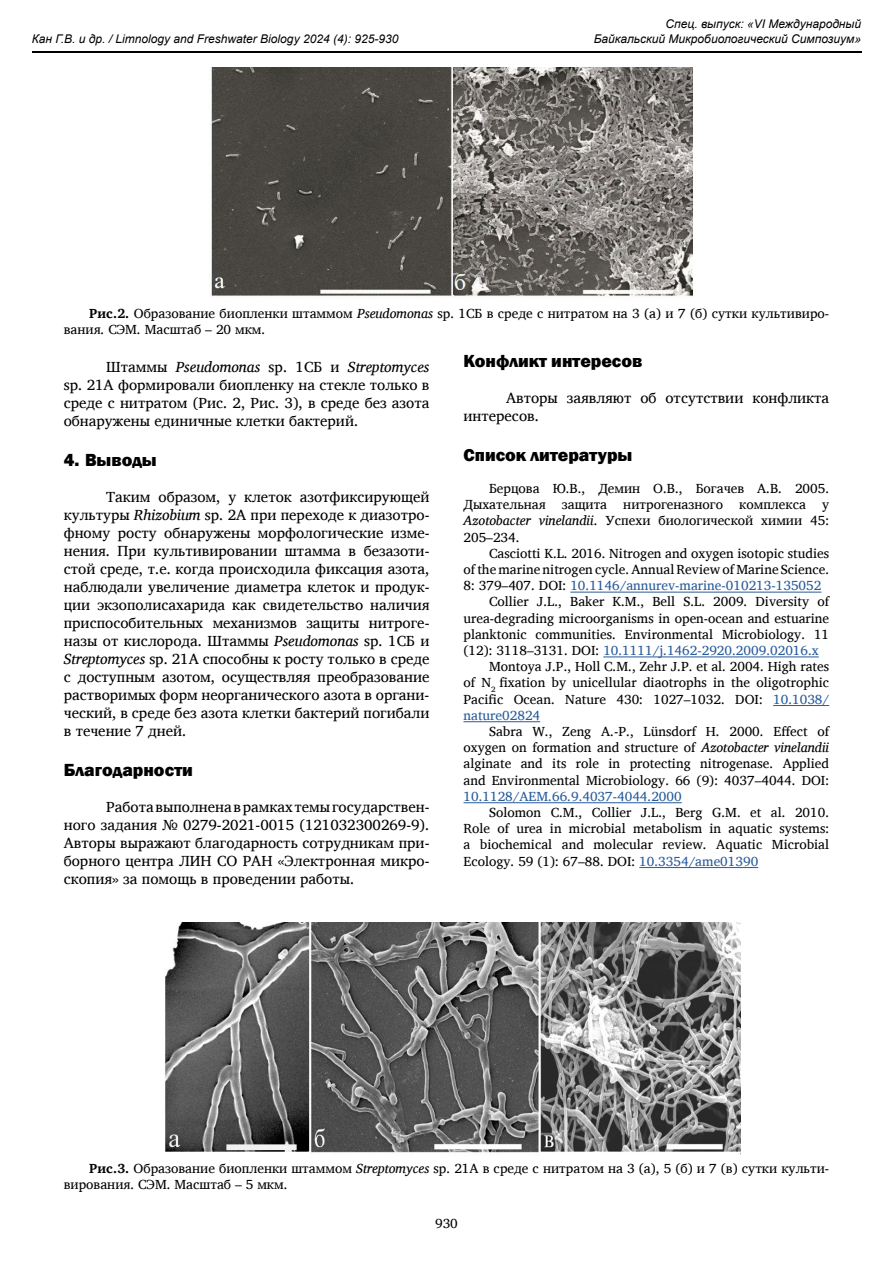
<style>
.page{position:relative;width:893px;height:1263px;background:#fff}
.page>*{position:absolute;margin:0;border:0;box-sizing:border-box;transform-origin:0 0}
.t1{font:800 18px "Franklin Gothic";color:#000}
.t2{font:15px/18px "Charis SIL";color:#000;text-align:justify}
.t3{font:13.5px/16.2px "Charis SIL";color:#000;text-align:justify}
.t4{font:13.5px "Charis SIL";color:#275b9b}
.t5{font:italic 12px/14.4px "Arial";color:#000;text-align:right}
.s1{font-weight:700}
.s2{font-style:italic}
.s3{color:#000}
.s4{color:#275b9b}
</style>
<div class="page">
<hr style="left:32px;top:51px;width:829px;height:2px;background:#000">
<hr style="left:570px;top:592px;width:251px;height:1px;background:#275b9b">
<hr style="left:603px;top:656px;width:216px;height:1px;background:#275b9b">
<hr style="left:773px;top:705px;width:56px;height:1px;background:#275b9b">
<hr style="left:463px;top:721px;width:77px;height:1px;background:#275b9b">
<hr style="left:463px;top:802px;width:219px;height:1px;background:#275b9b">
<hr style="left:639px;top:867px;width:119px;height:1px;background:#275b9b">
<img style="left:165px;top:923px;width:575px;height:230px">
<img style="left:211px;top:68px;width:482px;height:229px">
<p class="t5" style="left:32px;top:32px;width:368px">Кан Г.В. и др. / Limnology and Freshwater Biology 2024 (4): 925-930</p>
<p class="t5" style="left:594px;top:17px;width:269px">Спец. выпуск: «VI Международный<br>Байкальский Микробиологический Симпозиум»</p>
<p class="t3" style="left:64px;top:305px;width:767px;text-indent:26px"><span class="s1">Рис.2.</span> Образование биопленки штаммом <span class="s2">Pseudomonas</span> sp. 1СБ в среде с нитратом на 3 (а) и 7 (б) сутки культивиро&shy;вания. СЭМ. Масштаб – 20 мкм.</p>
<p class="t2" style="left:64px;top:358px;width:367px;text-indent:43px">Штаммы <span class="s2">Pseudomonas</span> sp. 1СБ и <span class="s2">Streptomyces </span>sp. 21A формировали биопленку на стекле только в среде с нитратом (Рис. 2, Рис. 3), в среде без азота обнаружены единичные клетки бактерий.</p>
<h1 class="t1" style="left:64px;top:448px;width:94px">4. Выводы</h1>
<p class="t2" style="left:64px;top:488px;width:367px;text-indent:43px">Таким образом, у клеток азотфиксирующей культуры <span class="s2">Rhizobium</span> sp. 2A при переходе к диазотро&shy;фному росту обнаружены морфологические изме&shy;нения. При культивировании штамма в безазоти&shy;стой среде, т.е. когда происходила фиксация азота, наблюдали увеличение диаметра клеток и продук&shy;ции экзополисахарида как свидетельство наличия приспособительных механизмов защиты нитроге&shy;назы от кислорода. Штаммы <span class="s2">Pseudomonas</span> sp. 1СБ и <span class="s2">Streptomyces</span> sp. 21A способны к росту только в среде с доступным азотом, осуществляя преобразование растворимых форм неорганического азота в органи&shy;ческий, в среде без азота клетки бактерий погибали в течение 7 дней.</p>
<h1 class="t1" style="left:64px;top:758px;width:131px">Благодарности</h1>
<p class="t2" style="left:64px;top:797px;width:367px;text-indent:43px">Работа выполнена в рамках темы государствен&shy;ного задания № 0279-2021-0015 (121032300269-9).<br>Авторы выражают благодарность сотрудникам при&shy;борного центра ЛИН СО РАН «Электронная микро&shy;скопия» за помощь в проведении работы.</p>
<h1 class="t1" style="left:463px;top:349px;width:180px">Конфликт интересов</h1>
<p class="t2" style="left:463px;top:389px;width:367px;text-indent:43px">Авторы заявляют об отсутствии конфликта интересов.</p>
<h1 class="t1" style="left:463px;top:443px;width:171px">Список литературы</h1>
<p class="t3" style="left:463px;top:480px;width:367px;text-indent:26px">Берцова Ю.В., Демин О.В., Богачев А.В. 2005.<br>Дыхательная защита нитрогеназного комплекса у <span class="s2">Azotobacter vinelandii</span>. Успехи биологической химии 45:<br>205–234.</p>
<p class="t3" style="left:489px;top:545px;width:342px">Casciotti K.L. 2016. Nitrogen and oxygen isotopic studies</p>
<p class="t3" style="left:463px;top:561px;width:367px">of the marine nitrogen cycle. Annual Review of Marine Science.</p>
<p class="t4" style="left:463px;top:578px;width:359px"><span class="s3">8: 379–407. DOI:</span> 10.1146/annurev-marine-010213-135052</p>
<p class="t3" style="left:489px;top:594px;width:342px">Collier J.L., Baker K.M., Bell S.L. 2009. Diversity of</p>
<p class="t3" style="left:463px;top:610px;width:367px">urea-degrading microorganisms in open-ocean and estuarine</p>
<p class="t3" style="left:463px;top:626px;width:367px">planktonic communities. Environmental Microbiology. 11</p>
<p class="t4" style="left:463px;top:642px;width:357px"><span class="s3">(12): 3118–3131. DOI:</span> 10.1111/j.1462-2920.2009.02016.x</p>
<p class="t3" style="left:489px;top:658px;width:342px">Montoya J.P., Holl C.M., Zehr J.P. et al. 2004. High rates</p>
<p class="t3" style="left:463px;top:675px;width:367px">of N<sub>2</sub> fixation by unicellular diaotrophs in the oligotrophic</p>
<p class="t3" style="left:463px;top:691px;width:367px">Pacific Ocean. Nature 430: 1027–1032. DOI: <span class="s4">10.1038/</span></p>
<p class="t4" style="left:463px;top:707px;width:78px">nature02824</p>
<p class="t3" style="left:463px;top:723px;width:367px;text-indent:26px">Sabra W., Zeng A.-P., Lünsdorf H. 2000. Effect of oxygen on formation and structure of <span class="s2">Azotobacter vinelandii </span>alginate and its role in protecting nitrogenase. Applied and Environmental Microbiology. 66 (9): 4037–4044. DOI:</p>
<p class="t4" style="left:463px;top:788px;width:220px">10.1128/AEM.66.9.4037-4044.2000</p>
<p class="t3" style="left:463px;top:804px;width:367px;text-indent:26px">Solomon C.M., Collier J.L., Berg G.M. et al. 2010.<br>Role of urea in microbial metabolism in aquatic systems: a biochemical and molecular review. Aquatic Microbial Ecology. 59 (1): 67–88. DOI: <span class="s4">10.3354/ame01390</span></p>
<p class="t3" style="left:64px;top:1160px;width:767px;text-indent:26px"><span class="s1">Рис.3.</span> Образование биопленки штаммом <span class="s2">Streptomyces</span> sp. 21A в среде с нитратом на 3 (а), 5 (б) и 7 (в) сутки культи&shy;вирования. СЭМ. Масштаб – 5 мкм.</p>
<p class="t3" style="left:435px;top:1215px;width:24px">930</p>
</div>
